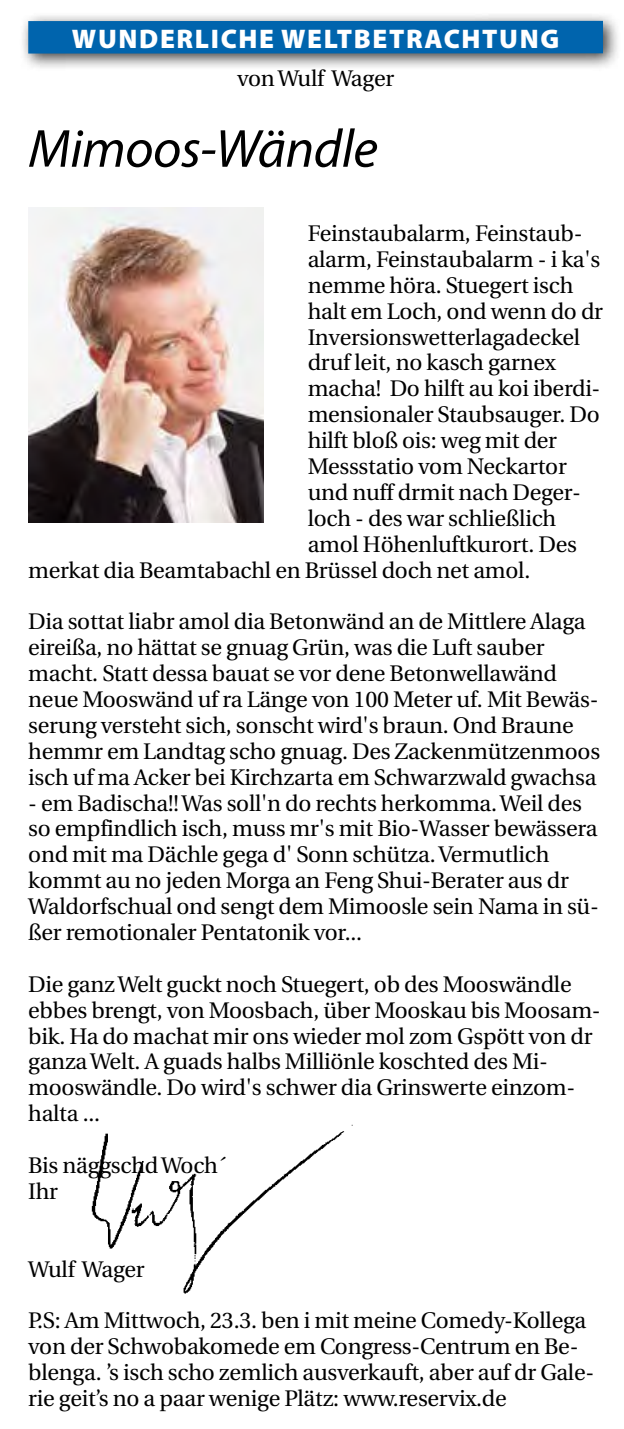
<style>
.page{position:relative;width:624px;height:1429px;background:#fff}
.page>*{position:absolute;margin:0;border:0;box-sizing:border-box;transform-origin:0 0}
.t1{font:italic 54px "Myriad Pro";letter-spacing:-.01em;color:#000}
.t2{font:900 27px "Myriad Pro";letter-spacing:.06em;color:#fff}
.t3{font:22.5px/25.9px "Utopia";letter-spacing:-.01em;color:#000}
</style>
<div class="page">
<div style="left:19px;top:11px;width:601px;height:61px;background:#000;opacity:.75"></div>
<div style="left:28px;top:21px;width:574px;height:33px;background:#0064ad"></div>
<img style="left:28px;top:208px;width:235px;height:314px">
<img style="left:91px;top:1124px;width:262px;height:170px">
<p class="t2" style="left:72px;top:20px;width:488px">WUNDERLICHE WELTBETRACHTUNG</p>
<p class="t3" style="left:237px;top:66px;width:158px">von Wulf Wager</p>
<h1 class="t1" style="left:28px;top:115px;width:351px">Mimoos-Wändle</h1>
<p class="t3" style="left:307px;top:221px;width:276px">Feinstaubalarm, Feinstaub-</p>
<p class="t3" style="left:307px;top:247px;width:294px">alarm, Feinstaubalarm - i ka's</p>
<p class="t3" style="left:307px;top:272px;width:267px">nemme höra. Stuegert isch</p>
<p class="t3" style="left:307px;top:298px;width:296px">halt em Loch, ond wenn do dr</p>
<p class="t3" style="left:307px;top:324px;width:274px">Inversionswetterlagadeckel</p>
<p class="t3" style="left:307px;top:350px;width:249px">druf leit, no kasch garnex</p>
<p class="t3" style="left:307px;top:376px;width:294px">macha! Do hilft au koi iberdi-</p>
<p class="t3" style="left:307px;top:402px;width:293px">mensionaler Staubsauger. Do</p>
<p class="t3" style="left:307px;top:428px;width:251px">hilft bloß ois: weg mit der</p>
<p class="t3" style="left:307px;top:454px;width:260px">Messstatio vom Neckartor</p>
<p class="t3" style="left:307px;top:479px;width:274px">und nuff drmit nach Deger-</p>
<p class="t3" style="left:307px;top:505px;width:250px">loch - des war schließlich</p>
<p class="t3" style="left:307px;top:531px;width:270px">amol Höhenluftkurort. Des</p>
<p class="t3" style="left:28px;top:557px;width:503px">merkat dia Beamtabachl en Brüssel doch net amol.</p>
<p class="t3" style="left:28px;top:609px;width:573px">Dia sottat liabr amol dia Betonwänd an de Mittlere Alaga eireißa, no hättat se gnuag Grün, was die Luft sauber macht. Statt dessa bauat se vor dene Betonwellawänd neue Mooswänd uf ra Länge von 100 Meter uf. Mit Bewäs&shy;serung versteht sich, sonscht wird's braun. Ond Braune hemmr em Landtag scho gnuag. Des Zackenmützenmoos isch uf ma Acker bei Kirchzarta em Schwarzwald gwachsa</p>
<p class="t3" style="left:28px;top:790px;width:571px">- em Badischa!! Was soll'n do rechts herkomma. Weil des so empfindlich isch, muss mr's mit Bio-Wasser bewässera ond mit ma Dächle gega d' Sonn schütza. Vermutlich kommt au no jeden Morga an Feng Shui-Berater aus dr Waldorfschual ond sengt dem Mimoosle sein Nama in sü&shy;ßer remotionaler Pentatonik vor...</p>
<p class="t3" style="left:28px;top:971px;width:573px">Die ganz Welt guckt noch Stuegert, ob des Mooswändle ebbes brengt, von Moosbach, über Mooskau bis Moosam&shy;bik. Ha do machat mir ons wieder mol zom Gspött von dr ganza Welt. A guads halbs Milliönle koschted des Mi&shy;mooswändle. Do wird's schwer dia Grinswerte einzom&shy;halta ...</p>
<p class="t3" style="left:28px;top:1152px;width:200px">Bis näggschd Woch´<br>Ihr</p>
<p class="t3" style="left:28px;top:1256px;width:118px">Wulf Wager</p>
<p class="t3" style="left:28px;top:1307px;width:567px">P.S: Am Mittwoch, 23.3. ben i mit meine Comedy-Kollega von der Schwobakomede em Congress-Centrum en Be&shy;blenga. ’s isch scho zemlich ausverkauft, aber auf dr Gale&shy;rie geit’s no a paar wenige Plätz: www.reservix.de</p>
</div>
